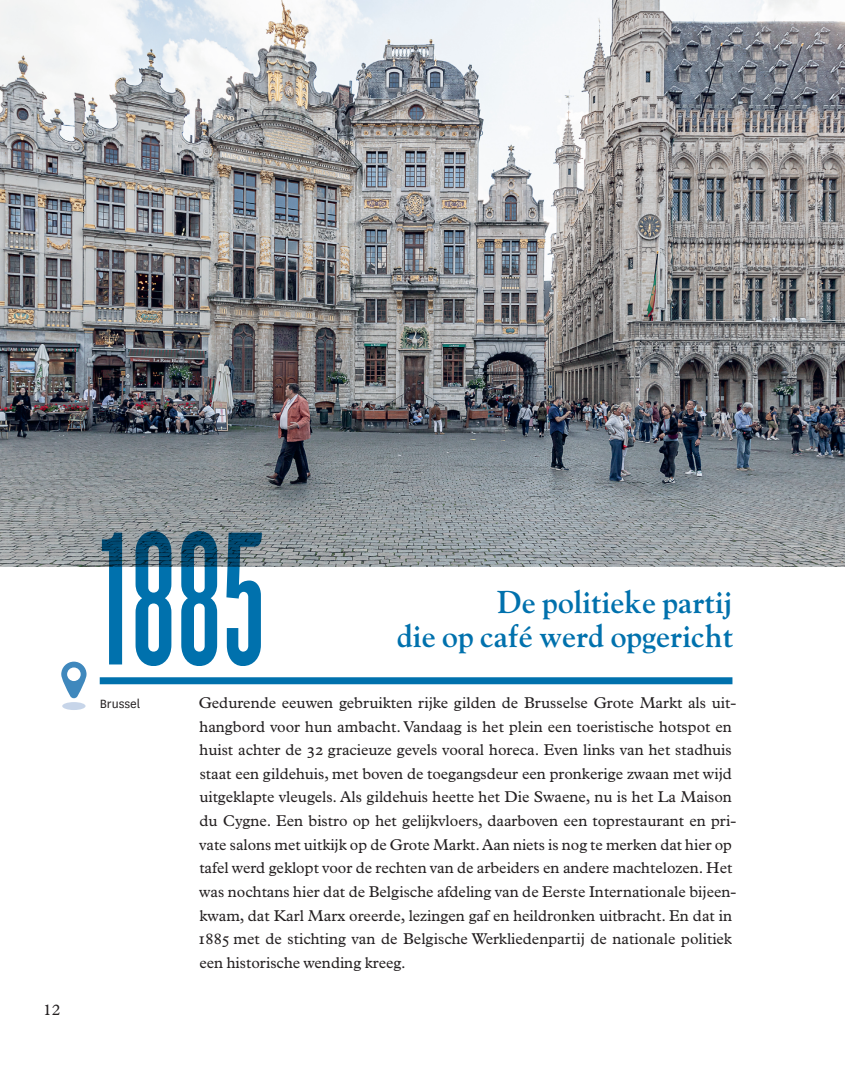
<style>
.page{position:relative;width:846px;height:1091px;background:#fff}
.page>*{position:absolute;margin:0;border:0;box-sizing:border-box;transform-origin:0 0}
.t1{font:197.92px "Knockout 46 Flyweight";color:#0071ad}
.t2{font:700 31.5px/33.2px "Goudy Std";color:#0071ad;text-align:right}
.t3{font:15.75px/23.6px "Plantin MT Pro";color:#231f20}
.t4{font:14px "National";color:#231f20}
</style>
<div class="page">
<img style="left:0;top:0;width:844px;height:566px">
<div style="left:100px;top:677px;width:632px;height:7px;background:#0071ad"></div>
<svg style="left:61px;top:662px;width:26px;height:37px"></svg>
<div style="left:62px;top:702px;width:24px;height:8px;background:#c7d5e9;border-radius:50%"></div>
<p class="t3" style="left:43px;top:998px;width:19px">12</p>
<h1 class="t1" style="left:100px;top:488px;width:166px">1885</h1>
<p class="t4" style="left:100px;top:694px;width:42px">Brussel</p>
<h2 class="t2" style="left:397px;top:586px;width:337px">De politieke partij<br>die op café werd opgericht</h2>
<p class="t3" style="left:198px;top:691px;width:539px">Gedurende eeuwen gebruikten rijke gilden de Brusselse Grote Markt als uit&shy;hangbord voor hun ambacht. Vandaag is het plein een toeristische hotspot en huist achter de 32 gracieuze gevels vooral horeca. Even links van het stadhuis staat een gildehuis, met boven de toegangsdeur een pronkerige zwaan met wijd uitgeklapte vleugels. Als gildehuis heette het Die Swaene, nu is het La Maison du Cygne. Een bistro op het gelijkvloers, daarboven een toprestaurant en pri&shy;vate salons met uitkijk op de Grote Markt. Aan niets is nog te merken dat hier op tafel werd geklopt voor de rechten van de arbeiders en andere machtelozen. Het was nochtans hier dat de Belgische afdeling van de Eerste Internationale bijeen&shy;kwam, dat Karl Marx oreerde, lezingen gaf en heildronken uitbracht. En dat in 1885 met de stichting van de Belgische Werkliedenpartij de nationale politiek een historische wending kreeg.</p>
</div>
